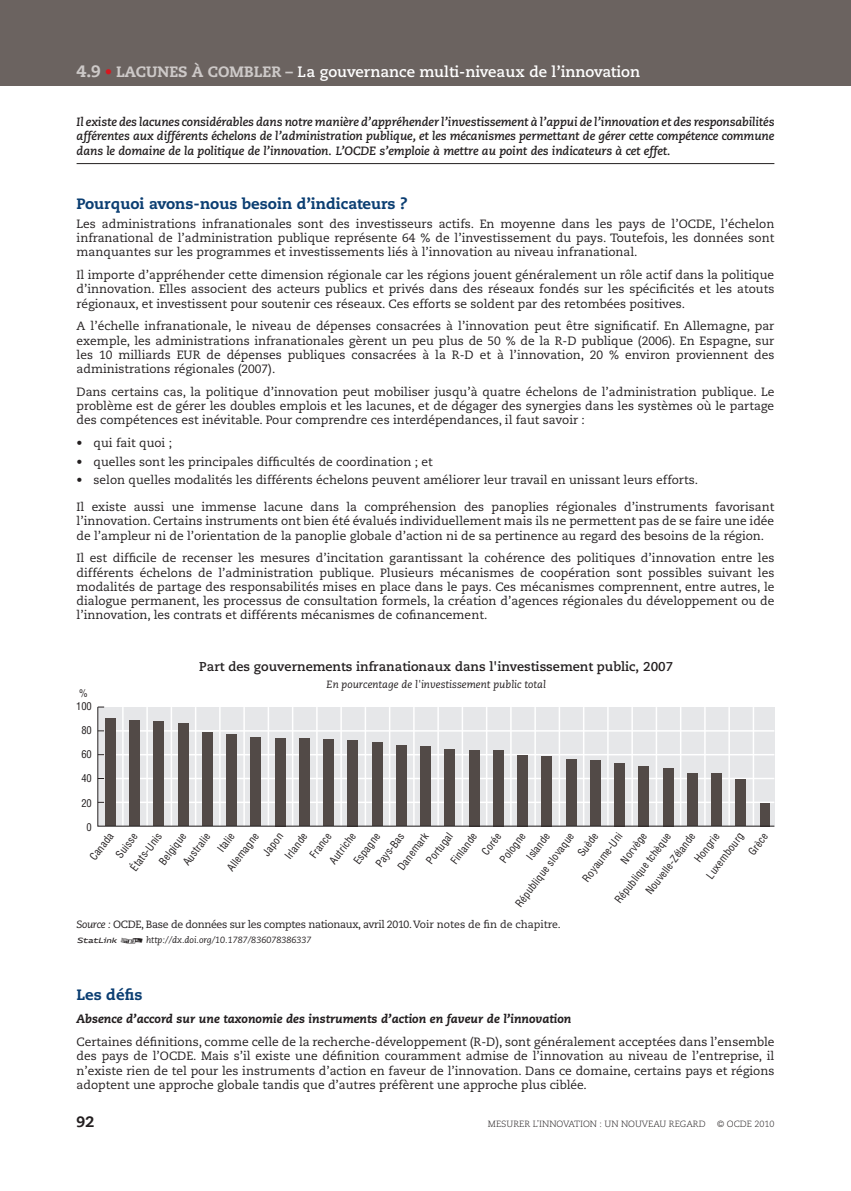
<style>
.page{position:relative;width:851px;height:1191px;background:#fff}
.page>*{position:absolute;margin:0;border:0;box-sizing:border-box;transform-origin:0 0}
.t1{font:700 15px "Caecilia LT Std";color:#fff}
.t2{font:800 15px "Caecilia LT Std";color:#0b3e72}
.t3{font:800 15px "Caecilia LT Std";color:#231f20}
.t4{font:700 12.75px "Caecilia LT Std";color:#231f20}
.t5{font:12px/14.2px "Caecilia LT Std";color:#231f20;text-align:justify}
.t6{font:italic 700 12px/14.2px "Caecilia LT Std";letter-spacing:-.01em;color:#231f20;text-align:justify}
.t7{font:italic 800 12px "Caecilia LT Std";color:#231f20}
.t8{font:condensed 10.5px/13.5px "Helvetica LT Std";color:#231f20}
.t9{font:10.5px "Caecilia LT Std";letter-spacing:-.03em;color:#231f20}
.t10{font:italic 10.5px "Caecilia LT Std";color:#231f20}
.t11{font:300 9px "Caecilia LT Std";color:#231f20}
.t12{font:italic 9px "Caecilia LT Std";color:#231f20}
.s1{font-weight:800;font-size:16.5px;color:#cdc9c8}
.s2{font-weight:800;color:#d7171f}
.s3{font-weight:800;color:#cdc9c8}
.s4{font-style:italic}
.s5{font-family:"Stat Link";font-style:normal}
</style>
<div class="page">
<div style="left:0;top:0;width:829px;height:85px;background:#6b6360"></div>
<div style="left:829px;top:0;width:21px;height:85px;background:#6b6360"></div>
<hr style="left:77px;top:163px;width:697px;height:1px;background:#231f20">
<svg style="left:97px;top:706px;width:678px;height:121px;background:#bbb9b9"></svg>
<p class="t1" style="left:77px;top:63px;width:565px"><span class="s1">4.9</span> <span class="s2">•</span> <span class="s3">Lacunes à combler –</span> La gouvernance multi-niveaux de l’innovation</p>
<p class="t6" style="left:77px;top:115px;width:699px">Il existe des lacunes considérables dans notre manière d’appréhender l’investissement à l’appui de l’innovation et des responsabilités afférentes aux différents échelons de l’administration publique, et les mécanismes permettant de gérer cette compétence commune dans le domaine de la politique de l’innovation. L’OCDE s’emploie à mettre au point des indicateurs à cet effet.</p>
<p class="t2" style="left:77px;top:195px;width:332px">Pourquoi avons-nous besoin d’indicateurs ?</p>
<p class="t5" style="left:77px;top:217px;width:699px">Les administrations infranationales sont des investisseurs actifs. En moyenne dans les pays de l’OCDE, l’échelon infranational de l’administration publique représente 64 % de l’investissement du pays. Toutefois, les données sont manquantes sur les programmes et investissements liés à l’innovation au niveau infranational.</p>
<p class="t5" style="left:77px;top:268px;width:699px">Il importe d’appréhender cette dimension régionale car les régions jouent généralement un rôle actif dans la politique d’innovation. Elles associent des acteurs publics et privés dans des réseaux fondés sur les spécificités et les atouts régionaux, et investissent pour soutenir ces réseaux. Ces efforts se soldent par des retombées positives.</p>
<p class="t5" style="left:77px;top:319px;width:699px">A l’échelle infranationale, le niveau de dépenses consacrées à l’innovation peut être significatif. En Allemagne, par exemple, les administrations infranationales gèrent un peu plus de 50 % de la R-D publique (2006). En Espagne, sur les 10 milliards EUR de dépenses publiques consacrées à la R-D et à l’innovation, 20 % environ proviennent des administrations régionales (2007).</p>
<p class="t5" style="left:77px;top:385px;width:699px">Dans certains cas, la politique d’innovation peut mobiliser jusqu’à quatre échelons de l’administration publique. Le problème est de gérer les doubles emplois et les lacunes, et de dégager des synergies dans les systèmes où le partage des compétences est inévitable. Pour comprendre ces interdépendances, il faut savoir :</p>
<p class="t5" style="left:77px;top:436px;width:97px">• qui fait quoi ;</p>
<p class="t5" style="left:77px;top:454px;width:357px">• quelles sont les principales difficultés de coordination ; et</p>
<p class="t5" style="left:77px;top:473px;width:623px">• selon quelles modalités les différents échelons peuvent améliorer leur travail en unissant leurs efforts.</p>
<p class="t5" style="left:77px;top:500px;width:699px">Il existe aussi une immense lacune dans la compréhension des panoplies régionales d’instruments favorisant l’innovation. Certains instruments ont bien été évalués individuellement mais ils ne permettent pas de se faire une idée de l’ampleur ni de l’orientation de la panoplie globale d’action ni de sa pertinence au regard des besoins de la région.</p>
<p class="t5" style="left:77px;top:551px;width:699px">Il est difficile de recenser les mesures d’incitation garantissant la cohérence des politiques d’innovation entre les différents échelons de l’administration publique. Plusieurs mécanismes de coopération sont possibles suivant les modalités de partage des responsabilités mises en place dans le pays. Ces mécanismes comprennent, entre autres, le dialogue permanent, les processus de consultation formels, la création d’agences régionales du développement ou de l’innovation, les contrats et différents mécanismes de cofinancement.</p>
<p class="t4" style="left:199px;top:659px;width:475px">Part des gouvernements infranationaux dans l'investissement public, 2007</p>
<p class="t10" style="left:326px;top:678px;width:221px">En pourcentage de l'investissement public total</p>
<p class="t8" style="left:76px;top:686px;width:17px">%<br>100</p>
<p class="t8" style="left:81px;top:724px;width:12px">80</p>
<p class="t8" style="left:81px;top:748px;width:12px">60</p>
<p class="t8" style="left:81px;top:772px;width:12px">40</p>
<p class="t8" style="left:81px;top:796px;width:12px">20</p>
<p class="t8" style="left:87px;top:820px;width:7px">0</p>
<p class="t8" style="left:394px;top:864px;width:45px;rotate:-53deg">Danemark</p>
<p class="t8" style="left:447px;top:858px;width:37px;rotate:-53deg">Finlande</p>
<p class="t8" style="left:113px;top:852px;width:30px;rotate:-53deg">Suisse</p>
<p class="t8" style="left:579px;top:876px;width:60px;rotate:-53deg">Royaume-Uni</p>
<p class="t8" style="left:423px;top:859px;width:38px;rotate:-53deg">Portugal</p>
<p class="t8" style="left:512px;top:901px;width:91px;rotate:-53deg">République slovaque</p>
<p class="t8" style="left:87px;top:855px;width:33px;rotate:-53deg">Canada</p>
<p class="t8" style="left:611px;top:898px;width:87px;rotate:-53deg">République tchèque</p>
<p class="t8" style="left:180px;top:860px;width:39px;rotate:-53deg">Australie</p>
<p class="t8" style="left:326px;top:858px;width:37px;rotate:-53deg">Autriche</p>
<p class="t8" style="left:214px;top:846px;width:22px;rotate:-53deg">Italie</p>
<p class="t8" style="left:260px;top:850px;width:27px;rotate:-53deg">Japon</p>
<p class="t8" style="left:478px;top:849px;width:26px;rotate:-53deg">Corée</p>
<p class="t8" style="left:727px;top:836px;width:26px;line-height:19.4px;text-indent:-44px;rotate:-53deg">Luxembourg<br>Grèce</p>
<p class="t8" style="left:224px;top:865px;width:46px;rotate:-53deg">Allemagne</p>
<p class="t8" style="left:691px;top:857px;width:35px;rotate:-53deg">Hongrie</p>
<p class="t8" style="left:307px;top:852px;width:30px;rotate:-53deg">France</p>
<p class="t8" style="left:156px;top:859px;width:39px;rotate:-53deg">Belgique</p>
<p class="t8" style="left:281px;top:853px;width:31px;rotate:-53deg">Irlande</p>
<p class="t8" style="left:350px;top:858px;width:38px;rotate:-53deg">Espagne</p>
<p class="t8" style="left:574px;top:851px;width:28px;rotate:-53deg">Suède</p>
<p class="t8" style="left:372px;top:861px;width:41px;rotate:-53deg">Pays-Bas</p>
<p class="t8" style="left:642px;top:889px;width:76px;rotate:-53deg">Nouvelle-Zélande</p>
<p class="t8" style="left:496px;top:857px;width:37px;rotate:-53deg">Pologne</p>
<p class="t8" style="left:523px;top:854px;width:32px;rotate:-53deg">Islande</p>
<p class="t8" style="left:617px;top:858px;width:37px;rotate:-53deg">Norvège</p>
<p class="t8" style="left:127px;top:865px;width:46px;rotate:-53deg">États-Unis</p>
<p class="t9" style="left:77px;top:918px;width:485px"><span class="s4">Source :</span> OCDE, Base de données sur les comptes nationaux, avril 2010. Voir notes de fin de chapitre.</p>
<p class="t12" style="left:77px;top:934px;width:236px"><span class="s5">1 2</span> http://dx.doi.org/10.1787/836078386337</p>
<p class="t2" style="left:77px;top:985px;width:67px">Les défis</p>
<p class="t7" style="left:77px;top:1011px;width:496px">Absence d’accord sur une taxonomie des instruments d’action en faveur de l’innovation</p>
<p class="t5" style="left:77px;top:1035px;width:699px">Certaines définitions, comme celle de la recherche-développement (R-D), sont généralement acceptées dans l’ensemble des pays de l’OCDE. Mais s’il existe une définition couramment admise de l’innovation au niveau de l’entreprise, il n’existe rien de tel pour les instruments d’action en faveur de l’innovation. Dans ce domaine, certains pays et régions adoptent une approche globale tandis que d’autres préfèrent une approche plus ciblée.</p>
<p class="t3" style="left:77px;top:1112px;width:19px">92</p>
<p class="t11" style="left:488px;top:1119px;width:219px">MESURER L’INNOVATION : UN NOUVEAU REGARD</p>
<p class="t11" style="left:717px;top:1119px;width:59px">© OCDE 2010</p>
</div>
